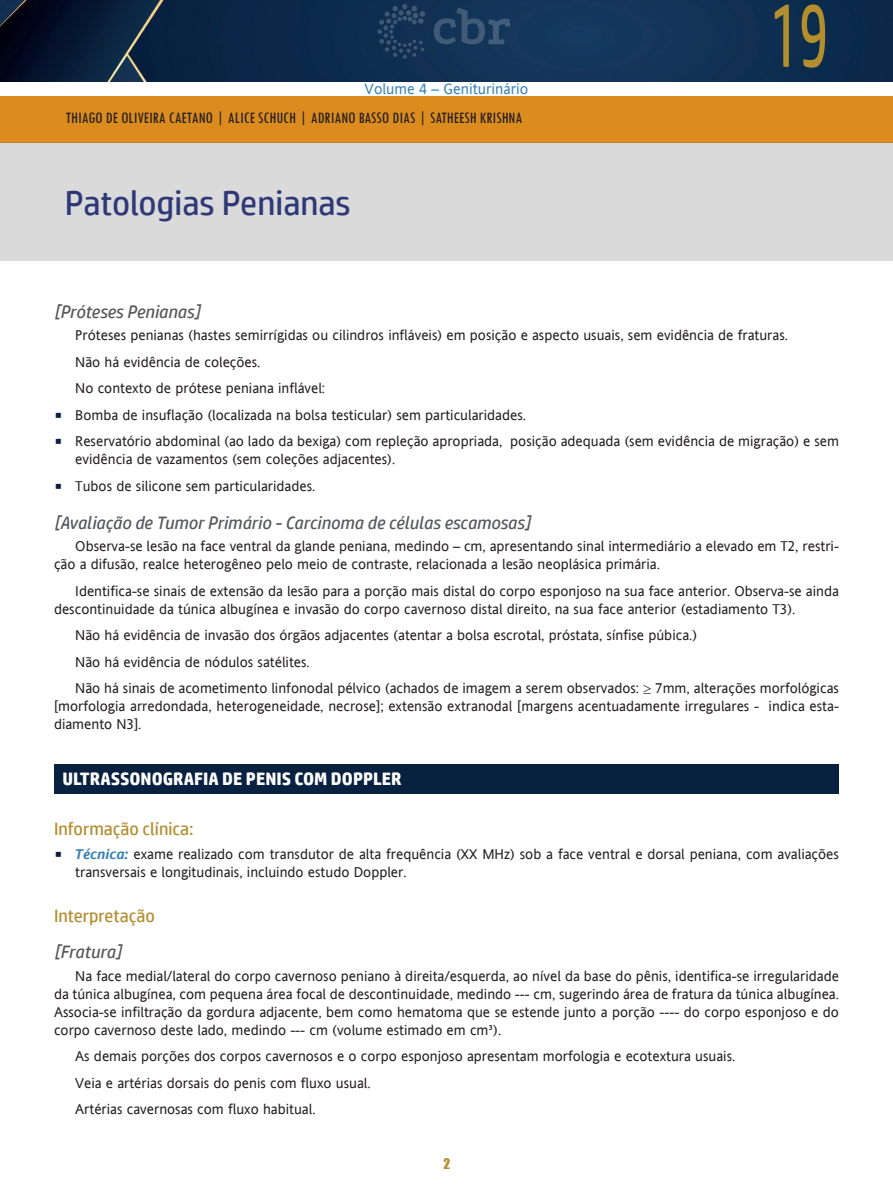
<style>
.page{position:relative;width:893px;height:1191px;background:#fff}
.page>*{position:absolute;margin:0;border:0;box-sizing:border-box;transform-origin:0 0}
.numero_capitulo{font:90px "HP Simplified";color:#b38e2e;scale:.6 1}
.titulo_capitulo{font:34.5px "HP Simplified";color:#2f3977}
.peso_03{font:italic 18px "HP Simplified";color:#57585a}
.peso_01{font:700 18px "HP Simplified";color:#fff}
.peso_02{font:18px "HP Simplified";color:#b38e2e}
.autores{font:condensed 16.5px "Tw Cen";color:#231f20}
.t1{font:15px "Andale Sansfor VST";color:#3981b6}
.t2{font:14.25px/18px "Andale Sansfor VST";color:#231f20}
.t3{font:13.5px "Impact";color:#b38e2e}
.s1{font-weight:700;font-style:italic;color:#3981b6}
</style>
<div class="page">
<div style="left:54px;top:764px;width:785px;height:30px;background:#092140"></div>
<img style="left:0;top:0;width:893px;height:82px">
<div style="left:0;top:96px;width:893px;height:46px;background:#dc8b1f"></div>
<div style="left:0;top:142px;width:893px;height:119px;background:#dadadb"></div>
<svg style="left:434px;top:8px;width:76px;height:36px;background:#234263"></svg>
<svg style="left:377px;top:4px;width:48px;height:55px;background:#1a3859"></svg>
<p class="t1" style="left:365px;top:78px;width:165px">Volume 4 – Geniturinário</p>
<p class="autores" style="left:66px;top:108px;width:458px">THIAGO DE OLIVEIRA CAETANO | ALICE SCHUCH | ADRIANO BASSO DIAS | SATHEESH KRISHNA</p>
<p class="titulo_capitulo" style="left:65px;top:183px;width:287px">Patologias Penianas</p>
<p class="numero_capitulo" style="left:770px;top:-16px;width:98px">19</p>
<p class="peso_03" style="left:54px;top:301px;width:148px">[Próteses Penianas]</p>
<p class="t2" style="left:75px;top:326px;width:714px">Próteses penianas (hastes semirrígidas ou cilindros infláveis) em posição e aspecto usuais, sem evidência de fraturas.</p>
<p class="t2" style="left:75px;top:352px;width:187px">Não há evidência de coleções.</p>
<p class="t2" style="left:75px;top:379px;width:251px">No contexto de prótese peniana inflável:</p>
<p class="t2" style="left:75px;top:405px;width:452px">Bomba de insuflação (localizada na bolsa testicular) sem particularidades.</p>
<p class="t2" style="left:75px;top:432px;width:765px">Reservatório abdominal (ao lado da bexiga) com repleção apropriada, posição adequada (sem evidência de migração) e sem evidência de vazamentos (sem coleções adjacentes).</p>
<p class="t2" style="left:75px;top:476px;width:242px">Tubos de silicone sem particularidades.</p>
<p class="peso_03" style="left:54px;top:512px;width:478px">[Avaliação de Tumor Primário - Carcinoma de células escamosas]</p>
<p class="t2" style="left:54px;top:537px;width:786px;text-indent:21px">Observa-se lesão na face ventral da glande peniana, medindo – cm, apresentando sinal intermediário a elevado em T2, restri&shy;ção a difusão, realce heterogêneo pelo meio de contraste, relacionada a lesão neoplásica primária.</p>
<p class="t2" style="left:54px;top:581px;width:786px;text-indent:21px">Identifica-se sinais de extensão da lesão para a porção mais distal do corpo esponjoso na sua face anterior. Observa-se ainda descontinuidade da túnica albugínea e invasão do corpo cavernoso distal direito, na sua face anterior (estadiamento T3).</p>
<p class="t2" style="left:75px;top:626px;width:623px">Não há evidência de invasão dos órgãos adjacentes (atentar a bolsa escrotal, próstata, sínfise púbica.)</p>
<p class="t2" style="left:75px;top:652px;width:236px">Não há evidência de nódulos satélites.</p>
<p class="t2" style="left:54px;top:679px;width:786px;text-align:justify;text-indent:21px">Não há sinais de acometimento linfonodal pélvico (achados de imagem a serem observados: ≥ 7mm, alterações morfológicas [morfologia arredondada, heterogeneidade, necrose]; extensão extranodal [margens acentuadamente irregulares - indica esta&shy;diamento N3].</p>
<p class="peso_01" style="left:63px;top:768px;width:340px">ULTRASSONOGRAFIA DE PENIS COM DOPPLER</p>
<p class="peso_02" style="left:54px;top:818px;width:141px">Informação clínica:</p>
<p class="t2" style="left:75px;top:845px;width:765px"><span class="s1">Técnica:</span> exame realizado com transdutor de alta frequência (XX MHz) sob a face ventral e dorsal peniana, com avaliações transversais e longitudinais, incluindo estudo Doppler.</p>
<p class="peso_02" style="left:54px;top:906px;width:102px">Interpretação</p>
<p class="peso_03" style="left:54px;top:941px;width:69px">[Fratura]</p>
<p class="t2" style="left:54px;top:966px;width:786px;text-align:justify;text-indent:21px">Na face medial/lateral do corpo cavernoso peniano à direita/esquerda, ao nível da base do pênis, identifica-se irregularidade da túnica albugínea, com pequena área focal de descontinuidade, medindo --- cm, sugerindo área de fratura da túnica albugínea.<br>Associa-se infiltração da gordura adjacente, bem como hematoma que se estende junto a porção ---- do corpo esponjoso e do corpo cavernoso deste lado, medindo --- cm (volume estimado em cm³).</p>
<p class="t2" style="left:75px;top:1046px;width:662px">As demais porções dos corpos cavernosos e o corpo esponjoso apresentam morfologia e ecotextura usuais.</p>
<p class="t2" style="left:75px;top:1073px;width:297px">Veia e artérias dorsais do penis com fluxo usual.</p>
<p class="t2" style="left:75px;top:1099px;width:242px">Artérias cavernosas com fluxo habitual.</p>
<p class="t3" style="left:443px;top:1153px;width:8px">2</p>
</div>
